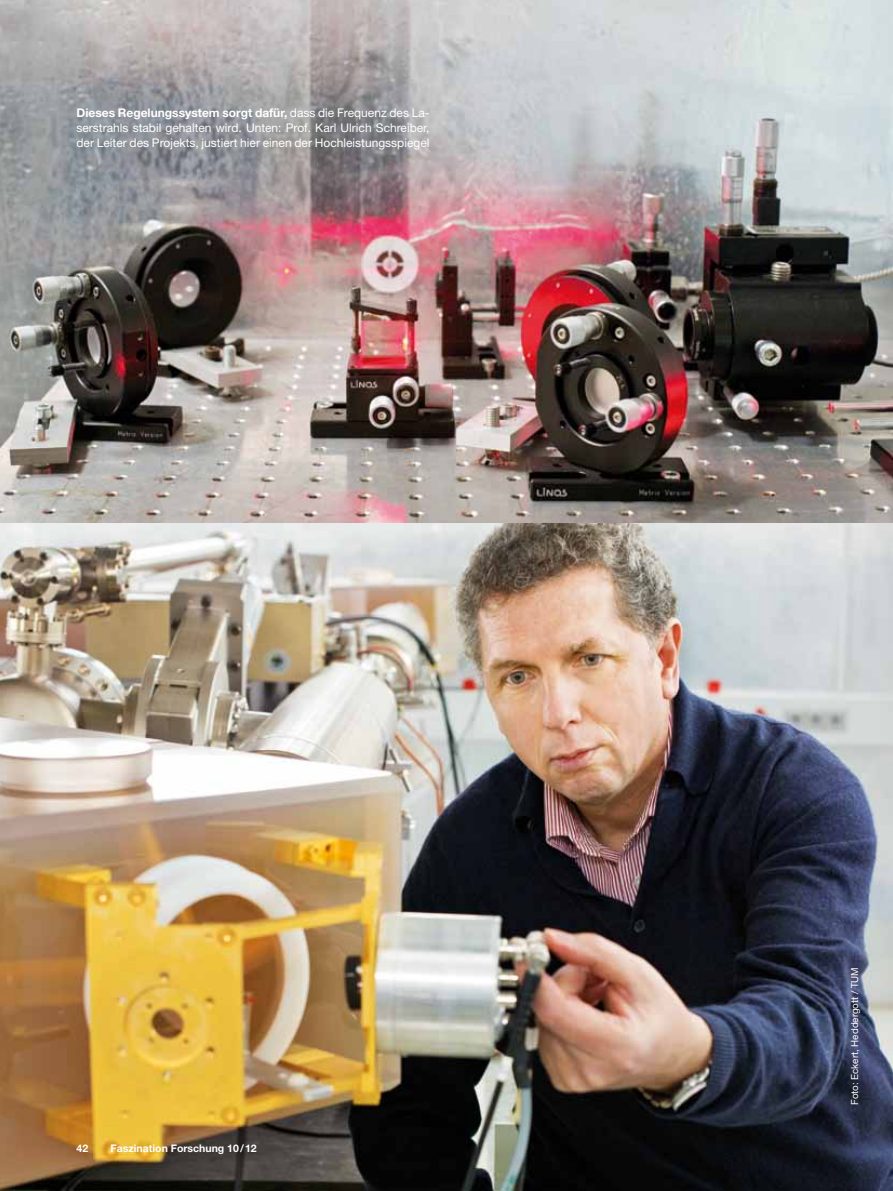
<style>
.page{position:relative;width:893px;height:1191px;background:#fff}
.page>*{position:absolute;margin:0;border:0;box-sizing:border-box;transform-origin:0 0}
.t1{font:12px/15px "Helvetica Neue LT Std";color:#fff;text-align:justify}
.t2{font:700 10.5px "Helvetica Neue LT Std";color:#fff}
.t3{font:9.75px "Helvetica Neue LT Std";color:#fff}
.s1{font-weight:700}
</style>
<div class="page">
<img style="left:0;top:0;width:893px;height:1191px">
<p class="t1" style="left:77px;top:105px;width:354px"><span class="s1">Dieses Regelungssystem sorgt dafür,</span> dass die Frequenz des La&shy;serstrahls stabil gehalten wird. Unten: Prof. Karl Ulrich Schreiber, der Leiter des Projekts, justiert hier einen der Hochleistungsspiegel</p>
<p class="t2" style="left:77px;top:1141px;width:13px">42</p>
<p class="t2" style="left:111px;top:1141px;width:148px">Faszination Forschung 10/12</p>
<p class="t3" style="left:849px;top:1105px;width:139px;rotate:-90deg">Foto: Eckert, Heddergott / TUM</p>
</div>
